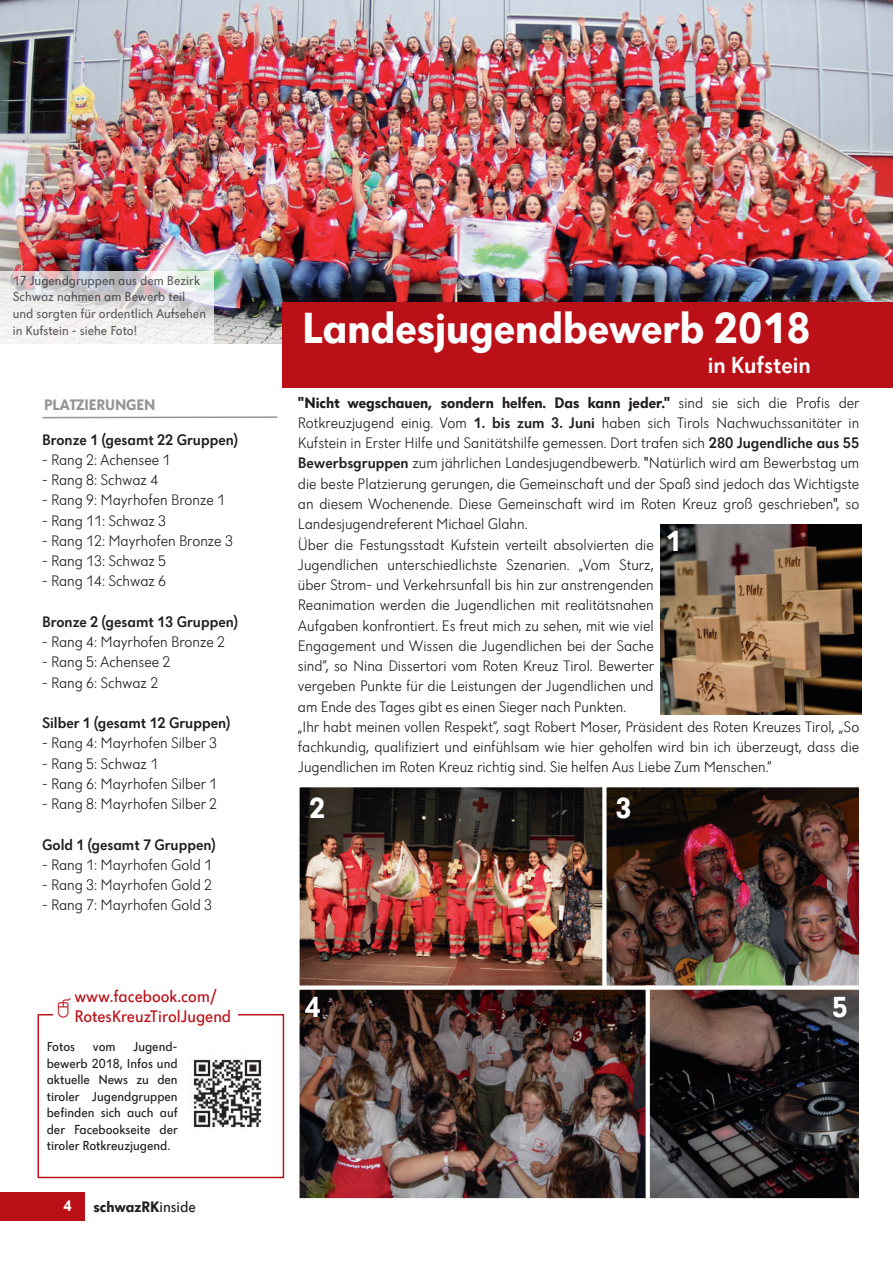
<style>
.page{position:relative;width:893px;height:1263px;background:#fff}
.page>*{position:absolute;margin:0;border:0;box-sizing:border-box;transform-origin:0 0}
.t1{font:700 45px "Dunant";color:#fff}
.t2{font:700 30px "Dunant";color:#fff}
.t3{font:25.5px "Dunant Signs";color:#bb1018}
.t4{font:500 24px "Dunant";color:#fff}
.t5{font:17.25px/20.2px "Dunant";color:#bb1018}
.t6{font:300 15.75px/20.2px "Dunant";color:#231f20}
.t7{font:500 15.75px "Dunant";color:#231f20}
.t8{font:700 15.75px "Dunant";color:#231f20}
.t9{font:700 15.75px "Dunant";letter-spacing:-.01em;color:#939598}
.t10{font:700 15.75px "Dunant";color:#fff}
.t11{font:13.5px/16.5px "Dunant";color:#231f20;text-align:justify}
.t12{font:13.5px/16.5px "Dunant";color:rgb(35 31 32/.7)}
.s1{font-weight:400}
.s2{font-weight:700}
.s3{font-weight:500}
</style>
<div class="page">
<div style="left:0;top:1192px;width:85px;height:28px;background:#bb1018"></div>
<img style="left:300px;top:788px;width:558px;height:197px">
<div style="left:295px;top:783px;width:321px;height:208px;border:4px solid #fff"></div>
<img style="left:0;top:0;width:893px;height:344px">
<div style="left:282px;top:302px;width:611px;height:86px;background:#bb1018"></div>
<div style="left:38px;top:1014px;width:246px;height:164px;border:1px solid #bb1018"></div>
<img style="left:189px;top:1057px;width:73px;height:71px">
<div style="left:53px;top:997px;width:62px;height:31px;background:#fff"></div>
<div style="left:74px;top:989px;width:164px;height:44px;background:#fff"></div>
<svg style="left:42px;top:416px;width:236px;height:3px"></svg>
<img style="left:661px;top:524px;width:201px;height:190px">
<div style="left:602px;top:783px;width:261px;height:208px;border:4px solid #fff"></div>
<img style="left:300px;top:990px;width:346px;height:207px">
<div style="left:295px;top:985px;width:360px;height:217px;border:4px solid #fff"></div>
<img style="left:651px;top:990px;width:207px;height:207px">
<div style="left:646px;top:985px;width:217px;height:217px;border:4px solid #fff"></div>
<div style="left:0;top:271px;width:214px;height:73px;background:#fff;opacity:.7"></div>
<p class="t12" style="left:13px;top:273px;width:195px">17 Jugendgruppen aus dem Bezirk<br>Schwaz nahmen am Bewerb teil und sorgten für ordentlich Aufsehen in Kufstein - siehe Foto!</p>
<p class="t9" style="left:44px;top:398px;width:113px">PLATZIERUNGEN</p>
<p class="t7" style="left:42px;top:433px;width:197px">Bronze 1 (gesamt 22 Gruppen)</p>
<p class="t6" style="left:42px;top:451px;width:130px">- Rang 2: Achensee 1</p>
<p class="t6" style="left:42px;top:471px;width:118px">- Rang 8: Schwaz 4</p>
<p class="t6" style="left:42px;top:491px;width:184px">- Rang 9: Mayrhofen Bronze 1</p>
<p class="t6" style="left:42px;top:512px;width:125px">- Rang 11: Schwaz 3</p>
<p class="t6" style="left:42px;top:532px;width:192px">- Rang 12: Mayrhofen Bronze 3</p>
<p class="t6" style="left:42px;top:552px;width:125px">- Rang 13: Schwaz 5</p>
<p class="t6" style="left:42px;top:572px;width:125px">- Rang 14: Schwaz 6</p>
<p class="t7" style="left:42px;top:615px;width:197px">Bronze 2 (gesamt 13 Gruppen)</p>
<p class="t6" style="left:42px;top:633px;width:184px">- Rang 4: Mayrhofen Bronze 2</p>
<p class="t6" style="left:42px;top:653px;width:130px">- Rang 5: Achensee 2</p>
<p class="t6" style="left:42px;top:674px;width:118px">- Rang 6: Schwaz 2</p>
<p class="t7" style="left:42px;top:716px;width:190px">Silber 1 (gesamt 12 Gruppen)</p>
<p class="t6" style="left:42px;top:734px;width:176px">- Rang 4: Mayrhofen Silber 3</p>
<p class="t6" style="left:42px;top:754px;width:118px">- Rang 5: Schwaz 1</p>
<p class="t6" style="left:42px;top:775px;width:176px">- Rang 6: Mayrhofen Silber 1</p>
<p class="t6" style="left:42px;top:795px;width:176px">- Rang 8: Mayrhofen Silber 2</p>
<p class="t7" style="left:42px;top:838px;width:175px">Gold 1 (gesamt 7 Gruppen)</p>
<p class="t6" style="left:42px;top:856px;width:171px">- Rang 1: Mayrhofen Gold 1</p>
<p class="t6" style="left:42px;top:876px;width:171px">- Rang 3: Mayrhofen Gold 2</p>
<p class="t6" style="left:42px;top:896px;width:171px">- Rang 7: Mayrhofen Gold 3</p>
<h3 class="t3" style="left:53px;top:997px;width:22px">s</h3>
<p class="t5" style="left:74px;top:987px;width:158px">www.facebook.com/<br>RotesKreuzTirolJugend</p>
<p class="t11" style="left:47px;top:1039px;width:133px;text-indent:86px">Jugend&shy;bewerb 2018, Infos und aktuelle News zu den tiroler Jugendgruppen befinden sich auch auf der Facebookseite der tiroler Rotkreuzjugend.</p>
<p class="t11" style="left:47px;top:1039px;width:30px">Fotos</p>
<p class="t11" style="left:93px;top:1039px;width:24px">vom</p>
<p class="t10" style="left:63px;top:1200px;width:10px">4</p>
<p class="t8" style="left:94px;top:1200px;width:104px">schwazRK<span class="s1">inside</span></p>
<h1 class="t1" style="left:302px;top:309px;width:510px">Landesjugendbewerb 2018</h1>
<h3 class="t4" style="left:708px;top:355px;width:104px">in Kufstein</h3>
<p class="t6" style="left:298px;top:394px;width:563px"><span class="s2">"Nicht wegschauen, sondern helfen. Das kann jeder."</span> sind sie sich die Profis der Rotkreuzjugend einig. Vom <span class="s3">1. bis zum 3. Juni</span> haben sich Tirols Nachwuchssanitäter in Kufstein in Erster Hilfe und Sanitätshilfe gemessen. Dort trafen sich <span class="s3">280 Jugendliche aus 55<br>Bewerbsgruppen</span> zum jährlichen Landesjugendbewerb. "Natürlich wird am Bewerbstag um die beste Platzierung gerungen, die Gemeinschaft und der Spaß sind jedoch das Wichtigste an diesem Wochenende. Diese Gemeinschaft wird im Roten Kreuz groß geschrieben", so Landesjugendreferent Michael Glahn.<br>Über die Festungsstadt Kufstein verteilt absolvierten die<br>Jugendlichen unterschiedlichste Szenarien. „Vom Sturz,<br>über Strom- und Verkehrsunfall bis hin zur anstrengenden<br>Reanimation werden die Jugendlichen mit realitätsnahen<br>Aufgaben konfrontiert. Es freut mich zu sehen, mit wie viel<br>Engagement und Wissen die Jugendlichen bei der Sache<br>sind“, so Nina Dissertori vom Roten Kreuz Tirol. Bewerter<br>vergeben Punkte für die Leistungen der Jugendlichen und<br>am Ende des Tages gibt es einen Sieger nach Punkten.<br>„Ihr habt meinen vollen Respekt“, sagt Robert Moser, Präsident des Roten Kreuzes Tirol, „So fachkundig, qualifiziert und einfühlsam wie hier geholfen wird bin ich überzeugt, dass die Jugendlichen im Roten Kreuz richtig sind. Sie helfen Aus Liebe Zum Menschen.“</p>
<h2 class="t2" style="left:665px;top:528px;width:18px">1</h2>
<h2 class="t2" style="left:309px;top:795px;width:18px">2</h2>
<h2 class="t2" style="left:615px;top:795px;width:18px">3</h2>
<h2 class="t2" style="left:305px;top:995px;width:18px">4</h2>
<h2 class="t2" style="left:832px;top:995px;width:18px">5</h2>
</div>
